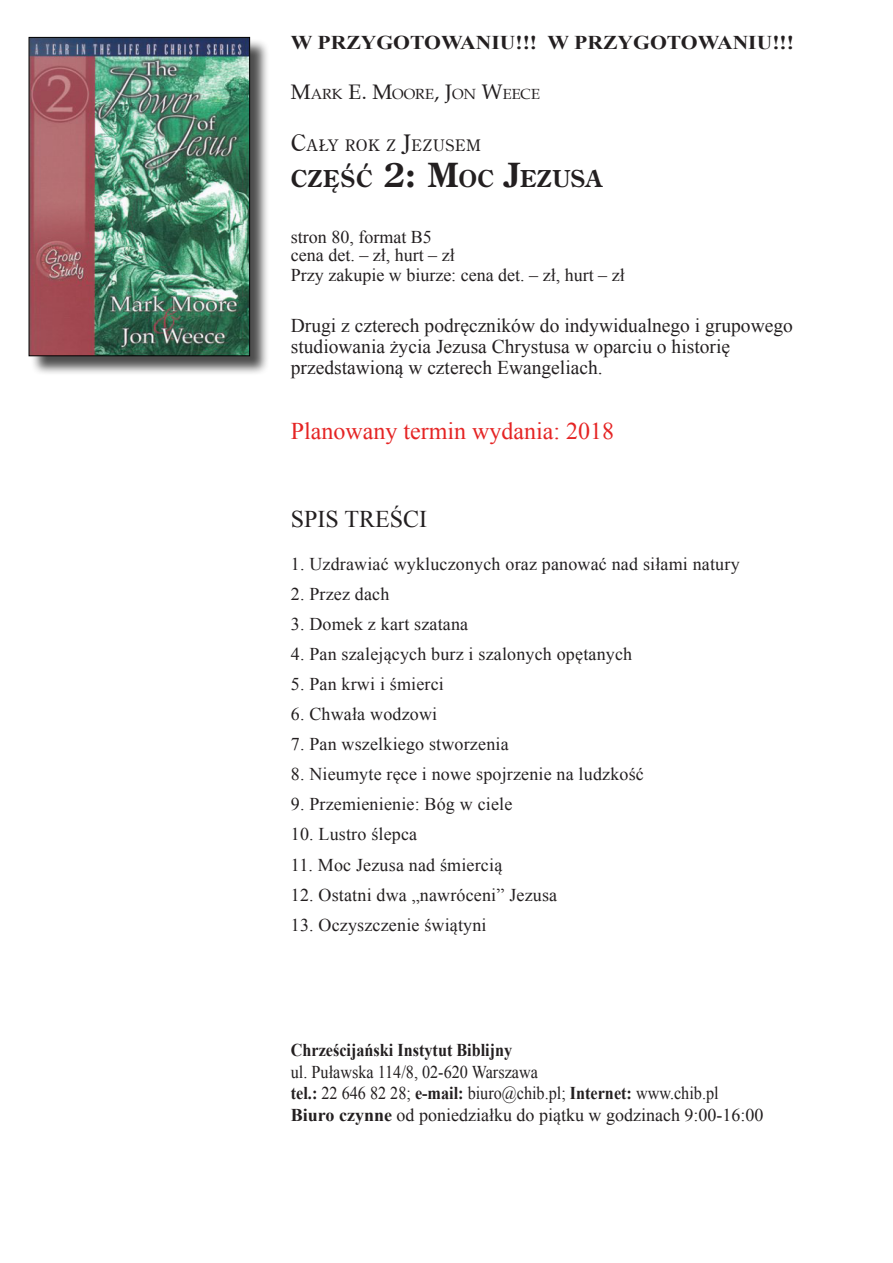
<style>
.page{position:relative;width:893px;height:1263px;background:#fff}
.page>*{position:absolute;margin:0;border:0;box-sizing:border-box;transform-origin:0 0}
.t1{font:24px "Times New Roman";color:#e52424}
.tyt_rozdziału{font:24px "Times New Roman";color:#231f20}
.t2{font:700 23.1px "Centurion Old";letter-spacing:.045em;color:#231f20}
.Standardowy{font:19.5px/21px "Times New Roman";color:#231f20}
.Nagłówek_1{font:700 19.5px "Times New Roman";color:#231f20;scale:1.11 1}
.kst{font:18px/18px "Times New Roman";letter-spacing:.01em;color:#231f20}
.kst-2{font:18px "Times New Roman";letter-spacing:.01em;color:#231f20;scale:.9 1}
.kst-3{font:700 18px "Times New Roman";color:#231f20;scale:.9 1}
.t3{font:15.75px "Centurion Old";letter-spacing:.05em;color:#231f20}
.Nagłówek_1-2{font:14.7px "Palm Springs";color:#231f20}
.s1{font-size:21px}
.s2{font-size:22.5px}
.s3{font-size:33px}
.s4{font-weight:700}
</style>
<div class="page">
<div style="left:30px;top:39px;width:240px;height:337px;background:#000;opacity:.7"></div>
<img style="left:31px;top:39px;width:217px;height:315px">
<div style="left:29px;top:37px;width:221px;height:319px;border:1px solid #000"></div>
<p class="Nagłówek_1" style="left:291px;top:29px;width:455px">W PRZYGOTOWANIU!!! W PRZYGOTOWANIU!!!</p>
<p class="Nagłówek_1-2" style="left:291px;top:85px;width:250px"><span class="s1">M</span>ARK <span class="s1">E. M</span>OORE<span class="s1">, J</span>ON <span class="s1">W</span>EECE</p>
<p class="t3" style="left:291px;top:136px;width:192px"><span class="s2">C</span>AŁY ROK Z <span class="s2">J</span>EZUSEM</p>
<p class="t2" style="left:291px;top:163px;width:312px">CZĘŚĆ <span class="s3">2: M</span>OC <span class="s3">J</span>EZUSA</p>
<p class="kst" style="left:291px;top:228px;width:165px">stron 80, format B5 cena det. – zł, hurt – zł</p>
<p class="kst" style="left:291px;top:266px;width:335px">Przy zakupie w biurze: cena det. – zł, hurt – zł</p>
<p class="Standardowy" style="left:291px;top:315px;width:504px">Drugi z czterech podręczników do indywidualnego i grupowego studiowania życia Jezusa Chrystusa w oparciu o historię przedstawioną w czterech Ewangeliach.</p>
<p class="t1" style="left:291px;top:415px;width:325px">Planowany termin wydania: 2018</p>
<p class="tyt_rozdziału" style="left:291px;top:502px;width:138px">SPIS TREŚCI</p>
<p class="kst" style="left:291px;top:554px;width:450px">1. Uzdrawiać wykluczonych oraz panować nad siłami natury</p>
<p class="kst" style="left:291px;top:584px;width:100px">2. Przez dach</p>
<p class="kst" style="left:291px;top:614px;width:179px">3. Domek z kart szatana</p>
<p class="kst" style="left:291px;top:644px;width:343px">4. Pan szalejących burz i szalonych opętanych</p>
<p class="kst" style="left:291px;top:675px;width:155px">5. Pan krwi i śmierci</p>
<p class="kst" style="left:291px;top:705px;width:148px">6. Chwała wodzowi</p>
<p class="kst" style="left:291px;top:735px;width:219px">7. Pan wszelkiego stworzenia</p>
<p class="kst" style="left:291px;top:765px;width:355px">8. Nieumyte ręce i nowe spojrzenie na ludzkość</p>
<p class="kst" style="left:291px;top:795px;width:223px">9. Przemienienie: Bóg w ciele</p>
<p class="kst" style="left:291px;top:825px;width:128px">10. Lustro ślepca</p>
<p class="kst" style="left:291px;top:855px;width:213px">11. Moc Jezusa nad śmiercią</p>
<p class="kst" style="left:291px;top:885px;width:268px">12. Ostatni dwa „nawróceni” Jezusa</p>
<p class="kst" style="left:291px;top:915px;width:197px">13. Oczyszczenie świątyni</p>
<p class="kst-3" style="left:291px;top:1037px;width:248px">Chrześcijański Instytut Biblijny</p>
<p class="kst-2" style="left:291px;top:1059px;width:276px">ul. Puławska 114/8, 02-620 Warszawa</p>
<p class="kst-2" style="left:291px;top:1081px;width:477px"><span class="s4">tel.:</span> 22 646 82 28; <span class="s4">e-mail:</span> biuro@chib.pl; <span class="s4">Internet:</span> www.chib.pl</p>
<p class="kst" style="left:291px;top:1105px;width:474px"><span class="s4">Biuro czynne</span> od poniedziałku do piątku w godzinach 9:00-16:00</p>
</div>
